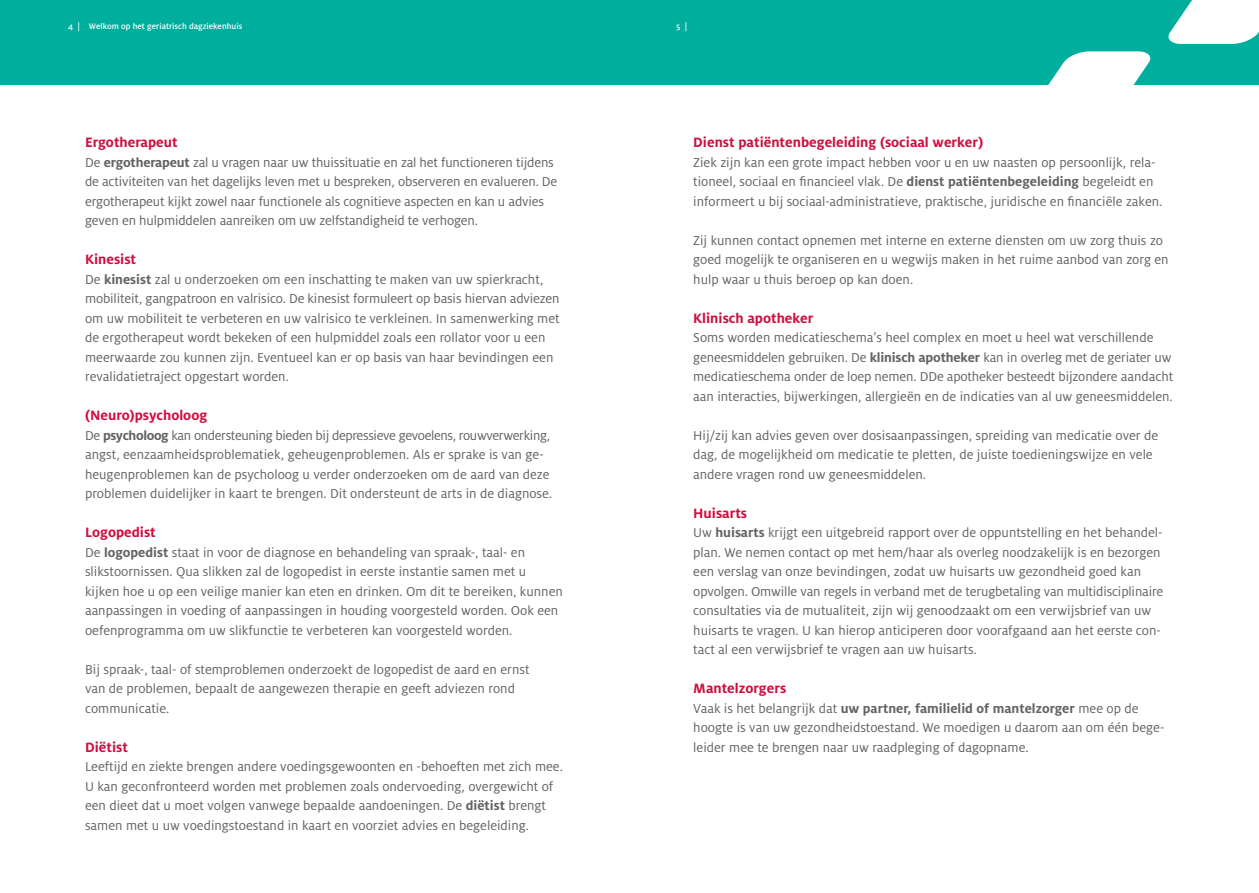
<style>
.page{position:relative;width:1259px;height:893px;background:#fff}
.page>*{position:absolute;margin:0;border:0;box-sizing:border-box;transform-origin:0 0}
._3_-_Ondertitel{font:700 15px "Milo OT";color:#d10e40}
._4_-_Opsomming_-_niveau_1{font:700 15px "Milo OT";color:#d10e40}
._4_-_Opsomming_-_niveau_1-2{font:14.25px/19.5px "Milo OT";color:#636366}
.t1{font:500 9px "Milo OT";color:#fff}
.s1{font-weight:700}
</style>
<div class="page">
<div style="left:629px;top:0;width:630px;height:85px;background:#00ae9e"></div>
<svg style="left:1048px;top:51px;width:103px;height:34px"></svg>
<svg style="left:1168px;top:0;width:91px;height:44px;background:#dbf3f1"></svg>
<div style="left:0;top:0;width:629px;height:85px;background:#00ae9e"></div>
<p class="t1" style="left:68px;top:21px;width:176px">4 | Welkom op het geriatrisch dagziekenhuis</p>
<p class="t1" style="left:676px;top:21px;width:13px">5 |</p>
<p class="_4_-_Opsomming_-_niveau_1" style="left:85px;top:134px;width:94px">Ergotherapeut</p>
<p class="_4_-_Opsomming_-_niveau_1-2" style="left:85px;top:152px;width:474px">De <span class="s1">ergotherapeut</span> zal u vragen naar uw thuissituatie en zal het functioneren tijdens de activiteiten van het dagelijks leven met u bespreken, observeren en evalueren. De ergotherapeut kijkt zowel naar functionele als cognitieve aspecten en kan u advies geven en hulpmiddelen aanreiken om uw zelfstandigheid te verhogen.</p>
<p class="_3_-_Ondertitel" style="left:85px;top:251px;width:53px">Kinesist</p>
<p class="_4_-_Opsomming_-_niveau_1-2" style="left:85px;top:269px;width:460px">De <span class="s1">kinesist</span> zal u onderzoeken om een inschatting te maken van uw spierkracht,</p>
<p class="_4_-_Opsomming_-_niveau_1-2" style="left:85px;top:289px;width:476px">mobiliteit, gangpatroon en valrisico. De kinesist formuleert op basis hiervan adviezen om uw mobiliteit te verbeteren en uw valrisico te verkleinen. In samenwerking met de ergotherapeut wordt bekeken of een hulpmiddel zoals een rollator voor u een meerwaarde zou kunnen zijn. Eventueel kan er op basis van haar bevindingen een revalidatietraject opgestart worden.</p>
<p class="_3_-_Ondertitel" style="left:85px;top:407px;width:124px">(Neuro)psycholoog</p>
<p class="_4_-_Opsomming_-_niveau_1-2" style="left:85px;top:425px;width:468px">De <span class="s1">psycholoog</span> kan ondersteuning bieden bij depressieve gevoelens, rouwverwerking, angst, eenzaamheidsproblematiek, geheugenproblemen. Als er sprake is van ge&shy;heugenproblemen kan de psycholoog u verder onderzoeken om de aard van deze problemen duidelijker in kaart te brengen. Dit ondersteunt de arts in de diagnose.</p>
<p class="_3_-_Ondertitel" style="left:85px;top:524px;width:72px">Logopedist</p>
<p class="_4_-_Opsomming_-_niveau_1-2" style="left:85px;top:542px;width:479px">De <span class="s1">logopedist</span> staat in voor de diagnose en behandeling van spraak-, taal- en slikstoornissen. Qua slikken zal de logopedist in eerste instantie samen met u kijken hoe u op een veilige manier kan eten en drinken. Om dit te bereiken, kunnen aanpassingen in voeding of aanpassingen in houding voorgesteld worden. Ook een oefenprogramma om uw slikfunctie te verbeteren kan voorgesteld worden.</p>
<p class="_4_-_Opsomming_-_niveau_1-2" style="left:85px;top:659px;width:446px">Bij spraak-, taal- of stemproblemen onderzoekt de logopedist de aard en ernst van de problemen, bepaalt de aangewezen therapie en geeft adviezen rond communicatie.</p>
<p class="_3_-_Ondertitel" style="left:85px;top:738px;width:44px">Diëtist</p>
<p class="_4_-_Opsomming_-_niveau_1-2" style="left:85px;top:757px;width:479px">Leeftijd en ziekte brengen andere voedingsgewoonten en -behoeften met zich mee.<br>U kan geconfronteerd worden met problemen zoals ondervoeding, overgewicht of een dieet dat u moet volgen vanwege bepaalde aandoeningen. De <span class="s1">diëtist</span> brengt samen met u uw voedingstoestand in kaart en voorziet advies en begeleiding.</p>
<p class="_3_-_Ondertitel" style="left:693px;top:134px;width:291px">Dienst patiëntenbegeleiding (sociaal werker)</p>
<p class="_4_-_Opsomming_-_niveau_1-2" style="left:693px;top:152px;width:470px">Ziek zijn kan een grote impact hebben voor u en uw naasten op persoonlijk, rela&shy;tioneel, sociaal en financieel vlak. De <span class="s1">dienst patiëntenbegeleiding</span> begeleidt en informeert u bij sociaal-administratieve, praktische, juridische en financiële zaken.</p>
<p class="_4_-_Opsomming_-_niveau_1-2" style="left:693px;top:230px;width:477px">Zij kunnen contact opnemen met interne en externe diensten om uw zorg thuis zo goed mogelijk te organiseren en u wegwijs maken in het ruime aanbod van zorg en hulp waar u thuis beroep op kan doen.</p>
<p class="_3_-_Ondertitel" style="left:693px;top:309px;width:122px">Klinisch apotheker</p>
<p class="_4_-_Opsomming_-_niveau_1-2" style="left:693px;top:328px;width:481px">Soms worden medicatieschema’s heel complex en moet u heel wat verschillende geneesmiddelen gebruiken. De <span class="s1">klinisch apotheker</span> kan in overleg met de geriater uw medicatieschema onder de loep nemen. DDe apotheker besteedt bijzondere aandacht aan interacties, bijwerkingen, allergieën en de indicaties van al uw geneesmiddelen.</p>
<p class="_4_-_Opsomming_-_niveau_1-2" style="left:693px;top:425px;width:466px">Hij/zij kan advies geven over dosisaanpassingen, spreiding van medicatie over de dag, de mogelijkheid om medicatie te pletten, de juiste toedieningswijze en vele andere vragen rond uw geneesmiddelen.</p>
<p class="_3_-_Ondertitel" style="left:693px;top:504px;width:55px">Huisarts</p>
<p class="_4_-_Opsomming_-_niveau_1-2" style="left:693px;top:523px;width:471px">Uw <span class="s1">huisarts</span> krijgt een uitgebreid rapport over de oppuntstelling en het behandel&shy;plan. We nemen contact op met hem/haar als overleg noodzakelijk is en bezorgen een verslag van onze bevindingen, zodat uw huisarts uw gezondheid goed kan opvolgen. Omwille van regels in verband met de terugbetaling van multidisciplinaire consultaties via de mutualiteit, zijn wij genoodzaakt om een verwijsbrief van uw huisarts te vragen. U kan hierop anticiperen door voorafgaand aan het eerste con&shy;tact al een verwijsbrief te vragen aan uw huisarts.</p>
<p class="_3_-_Ondertitel" style="left:693px;top:680px;width:94px">Mantelzorgers</p>
<p class="_4_-_Opsomming_-_niveau_1-2" style="left:693px;top:698px;width:473px">Vaak is het belangrijk dat <span class="s1">uw partner, familielid of mantelzorger</span> mee op de hoogte is van uw gezondheidstoestand. We moedigen u daarom aan om één bege&shy;leider mee te brengen naar uw raadpleging of dagopname.</p>
</div>
